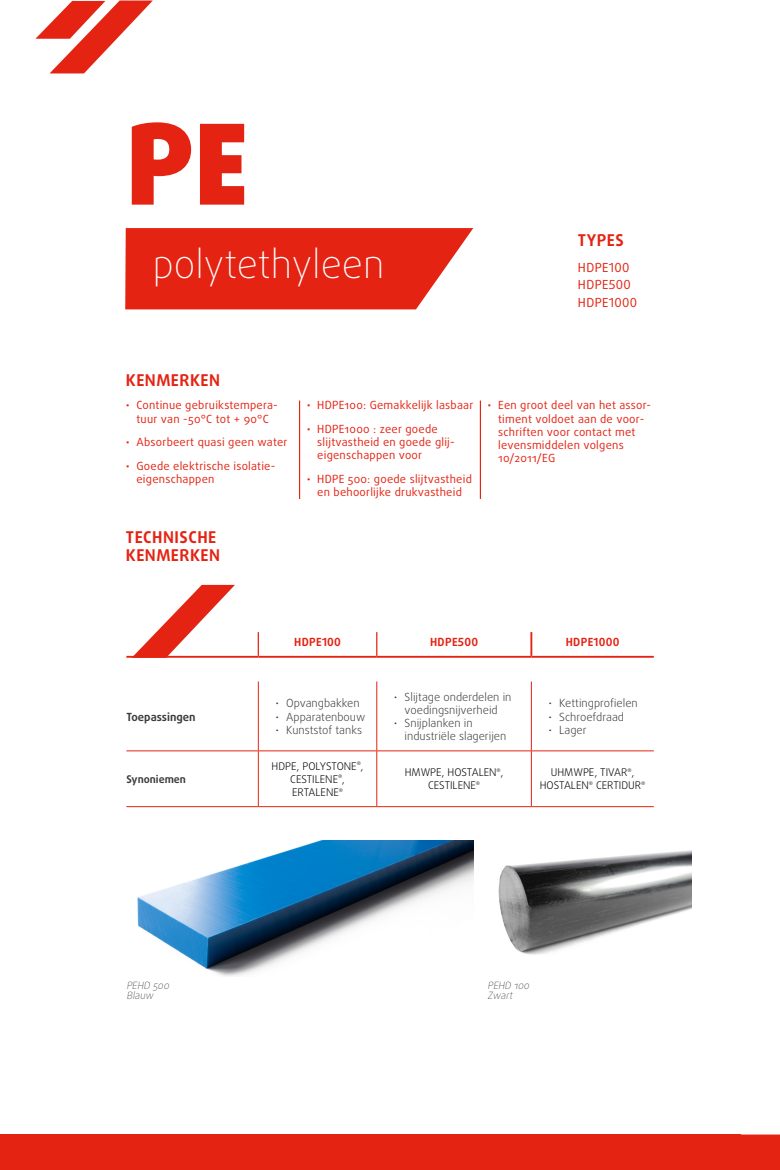
<style>
.page{position:relative;width:780px;height:1170px;background:#fff}
.page>*{position:absolute;margin:0;border:0;box-sizing:border-box;transform-origin:0 0}
.halffabrikaten{font:900 111.5px "Daxline Pro";color:#e42313}
.productcategorie{font:100 38.75px "Daxline Pro";color:#fff}
.CGK_KleineTitel{font:700 16.25px/17.5px "Daxline Pro";letter-spacing:.03em;color:#e42313}
.TABEL_Heading_ROOD_Kap{font:12.5px/17.5px "Daxline Pro";letter-spacing:.025em;color:#e42313}
.t1{font:11.25px/13.1px "Daxline Pro";letter-spacing:.02em;color:#e42313}
.t2{font:300 11.25px/13.1px "Daxline Pro";color:#3c3c3b;text-align:center}
.TABEL_Heading_ROOD_Kap-2{font:700 11.25px "Daxline Pro";letter-spacing:.025em;color:#e42313}
.TABEL_BODY{font:700 11.25px "Daxline Pro";color:#3c3c3b}
.t3{font:300 10.62px/13.1px "Daxline Pro";color:#000;text-align:center}
.TABEL_BODY-2{font:700 10.62px "Daxline Pro";color:#3c3c3b}
.opmerkingen{font:italic 100 10px/10px "Daxline Pro";color:#3c3c3b}
</style>
<div class="page">
<img style="left:137px;top:840px;width:336px;height:136px">
<img style="left:498px;top:850px;width:193px;height:105px">
<svg style="left:125px;top:228px;width:348px;height:81px;background:#e63526"></svg>
<svg style="left:258px;top:632px;width:1px;height:23px"></svg>
<svg style="left:376px;top:632px;width:1px;height:23px"></svg>
<hr style="left:530px;top:632px;width:2px;height:23px;background:#e42313">
<hr style="left:126px;top:655px;width:132px;height:2px;background:#e42313">
<hr style="left:258px;top:655px;width:119px;height:2px;background:#e42313">
<hr style="left:377px;top:655px;width:154px;height:2px;background:#e42313">
<hr style="left:531px;top:655px;width:122px;height:2px;background:#e42313">
<hr style="left:258px;top:681px;width:1px;height:69px;background:#e42313">
<hr style="left:376px;top:681px;width:1px;height:69px;background:#e42313">
<hr style="left:531px;top:681px;width:1px;height:69px;background:#e42313">
<hr style="left:126px;top:750px;width:132px;height:1px;background:#e42313">
<hr style="left:258px;top:751px;width:1px;height:55px;background:#e42313">
<hr style="left:258px;top:750px;width:119px;height:1px;background:#e42313">
<hr style="left:377px;top:750px;width:154px;height:1px;background:#e42313">
<hr style="left:376px;top:751px;width:1px;height:55px;background:#e42313">
<hr style="left:531px;top:751px;width:1px;height:55px;background:#e42313">
<hr style="left:531px;top:750px;width:122px;height:1px;background:#e42313">
<hr style="left:126px;top:806px;width:132px;height:1px;background:#e42313">
<hr style="left:258px;top:806px;width:119px;height:1px;background:#e42313">
<hr style="left:377px;top:806px;width:154px;height:1px;background:#e42313">
<hr style="left:531px;top:806px;width:122px;height:1px;background:#e42313">
<hr style="left:299px;top:400px;width:1px;height:99px;background:#e42313">
<hr style="left:480px;top:400px;width:1px;height:99px;background:#e42313">
<svg style="left:132px;top:585px;width:103px;height:71px"></svg>
<svg style="left:741px;top:1134px;width:39px;height:35px"></svg>
<div style="left:0;top:1134px;width:741px;height:35px;background:#e42313"></div>
<svg style="left:35px;top:1px;width:118px;height:72px"></svg>
<p class="halffabrikaten" style="left:126px;top:90px;width:124px">PE</p>
<p class="productcategorie" style="left:153px;top:239px;width:233px">polytethyleen</p>
<p class="CGK_KleineTitel" style="left:578px;top:231px;width:47px">TYPES</p>
<p class="TABEL_Heading_ROOD_Kap" style="left:578px;top:259px;width:61px">HDPE100<br>HDPE500<br>HDPE1000</p>
<p class="CGK_KleineTitel" style="left:126px;top:371px;width:96px">KENMERKEN</p>
<p class="t1" style="left:126px;top:399px;width:153px;text-align:center">• Continue gebruikstempera&shy;tuur van -50°C tot + 90°C</p>
<p class="t1" style="left:126px;top:436px;width:163px">• Absorbeert quasi geen water</p>
<p class="t1" style="left:136px;top:459px;width:140px;text-indent:-11px">• Goede elektrische isolatie&shy;eigenschappen</p>
<p class="CGK_KleineTitel" style="left:126px;top:529px;width:96px">TECHNISCHE<br>KENMERKEN</p>
<p class="t1" style="left:306px;top:399px;width:168px">• HDPE100: Gemakkelijk lasbaar</p>
<p class="t1" style="left:317px;top:422px;width:139px;text-indent:-11px">• HDPE1000 : zeer goede slijtvastheid en goede glij&shy;eigenschappen voor</p>
<p class="t1" style="left:306px;top:472px;width:167px;text-align:center">• HDPE 500: goede slijtvastheid en behoorlijke drukvastheid</p>
<p class="t1" style="left:498px;top:399px;width:155px;text-indent:-11px">• Een groot deel van het assor&shy;timent voldoet aan de voor&shy;schriften voor contact met levensmiddelen volgens<br>10/2011/EG</p>
<p class="TABEL_BODY" style="left:126px;top:709px;width:71px">Toepassingen</p>
<p class="TABEL_BODY-2" style="left:126px;top:772px;width:61px">Synoniemen</p>
<p class="TABEL_Heading_ROOD_Kap-2" style="left:294px;top:634px;width:48px">HDPE100</p>
<p class="TABEL_Heading_ROOD_Kap-2" style="left:430px;top:634px;width:49px">HDPE500</p>
<p class="TABEL_Heading_ROOD_Kap-2" style="left:565px;top:634px;width:55px">HDPE1000</p>
<p class="t2" style="left:275px;top:697px;width:86px">• Opvangbakken</p>
<p class="t2" style="left:275px;top:710px;width:91px">• Apparatenbouw</p>
<p class="t2" style="left:275px;top:723px;width:88px">• Kunststof tanks</p>
<p class="t2" style="left:394px;top:690px;width:119px">• Slijtage onderdelen in voedingsnijverheid</p>
<p class="t2" style="left:404px;top:716px;width:103px;text-align:left;text-indent:-11px">• Snijplanken in industriële slagerijen</p>
<p class="t2" style="left:548px;top:697px;width:91px">• Kettingprofielen</p>
<p class="t2" style="left:548px;top:710px;width:77px">• Schroefdraad</p>
<p class="t2" style="left:548px;top:723px;width:40px">• Lager</p>
<p class="t3" style="left:271px;top:759px;width:93px">HDPE, POLYSTONE<sup>®</sup>,<br>CESTILENE<sup>®</sup>,<br>ERTALENE<sup>®</sup></p>
<p class="t3" style="left:405px;top:766px;width:100px">HMWPE, HOSTALEN<sup>®</sup>,<br>CESTILENE<sup>®</sup></p>
<p class="t3" style="left:539px;top:766px;width:107px">UHMWPE, TIVAR<sup>®</sup>,<br>HOSTALEN<sup>®</sup> CERTIDUR<sup>®</sup></p>
<p class="opmerkingen" style="left:126px;top:980px;width:47px">PEHD 500<br>Blauw</p>
<p class="opmerkingen" style="left:487px;top:980px;width:46px">PEHD 100<br>Zwart</p>
</div>
